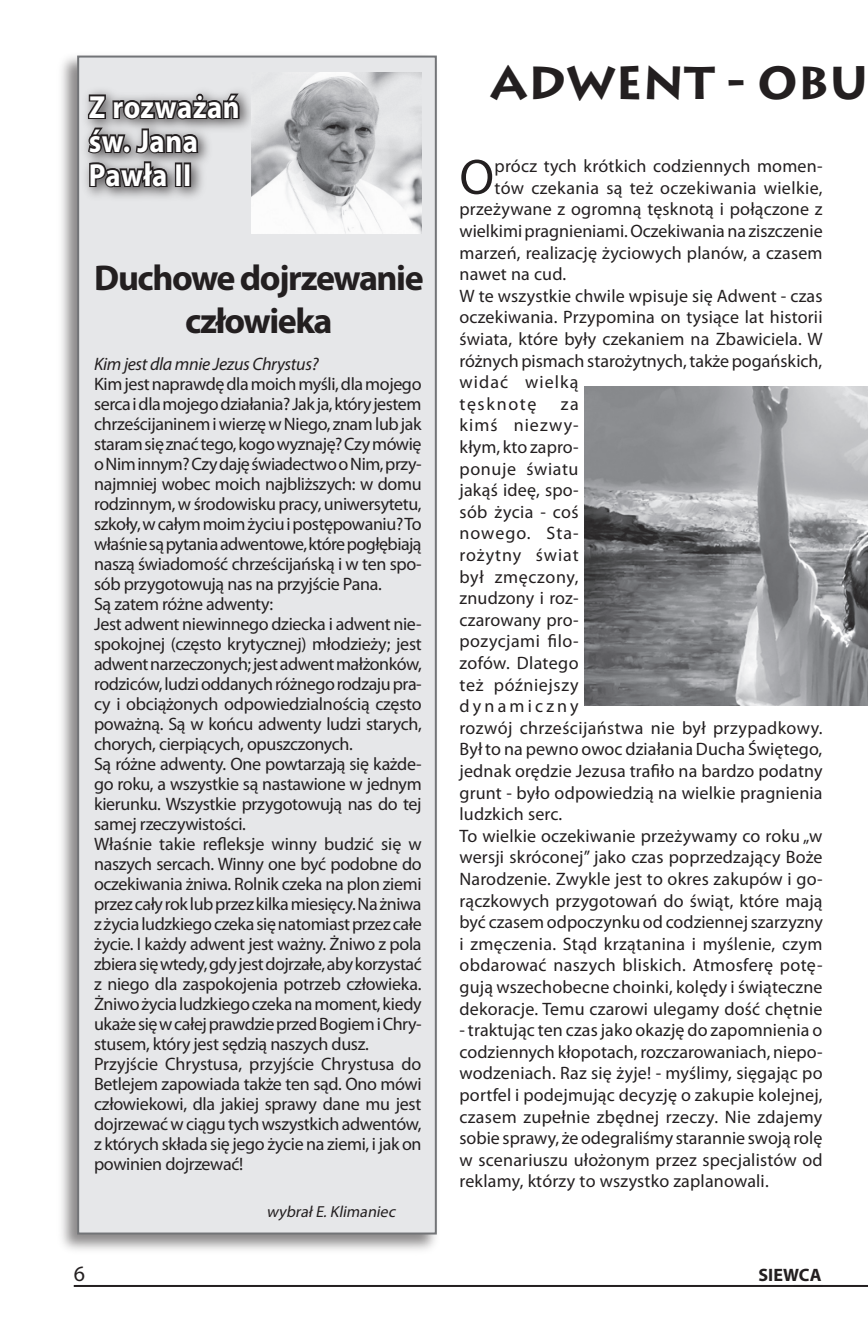
<style>
.page{position:relative;width:868px;height:1338px;background:#fff}
.page>*{position:absolute;margin:0;border:0;box-sizing:border-box;transform-origin:0 0}
.t1{font:50px "Myriad Pro";color:#231f20}
.t2{font:700 46px "Lithos Pro";color:#231f20}
.t3{font:700 36px/43.2px "Myriad Pro";letter-spacing:-.04em;color:#231f20;text-align:center}
.t4{font:700 32px/34px "Myriad Pro";letter-spacing:.02em;color:#fff;scale:.9 1}
.t5{font:18px/20px "Myriad Pro";letter-spacing:-.01em;color:#231f20}
.t6{font:18px/21.6px "Myriad Pro";letter-spacing:.01em;color:#231f20}
.t7{font:18px "Myriad Pro";letter-spacing:.02em;color:#231f20}
.t8{font:18px "Myriad Pro";letter-spacing:.015em;color:#231f20}
.t9{font:italic 18px "Myriad Pro";letter-spacing:-.02em;color:#231f20}
.t10{font:18px "Myriad Pro";letter-spacing:.06em;color:#231f20}
.t11{font:18px "Myriad Pro";letter-spacing:.09em;color:#231f20}
.t12{font:700 18px "Myriad Pro";color:#231f20}
.t13{font:italic 16px "Myriad Pro";color:#231f20}
</style>
<div class="page">
<hr style="left:74px;top:1285px;width:748px;height:2px;background:#231f20">
<hr style="left:793px;top:1285px;width:74px;height:2px;background:#231f20">
<div style="left:57px;top:51px;width:383px;height:1205px;background:#231f20;opacity:.53"></div>
<div style="left:78px;top:57px;width:358px;height:1176px;background:#e6e7e9"></div>
<div style="left:77px;top:56px;width:360px;height:1178px;border:2px solid #727477"></div>
<div style="left:79px;top:85px;width:177px;height:118px;background:#231f20;opacity:.75"></div>
<svg style="left:86px;top:85px;width:155px;height:118px"></svg>
<div style="left:175px;top:162px;width:7px;height:25px;border:3px solid #231f20"></div>
<div style="left:184px;top:162px;width:7px;height:25px;border:3px solid #231f20"></div>
<img style="left:251px;top:72px;width:170px;height:161px">
<img style="left:584px;top:387px;width:283px;height:319px">
<h3 class="t4" style="left:89px;top:89px;width:169px">Z rozważań św. Jana<br>Pawła II</h3>
<h3 class="t3" style="left:94px;top:255px;width:331px">Duchowe dojrzewanie człowieka</h3>
<p class="t9" style="left:94px;top:353px;width:226px">Kim jest dla mnie Jezus Chrystus?</p>
<p class="t5" style="left:94px;top:374px;width:329px">Kim jest naprawdę dla moich myśli, dla mojego serca i dla mojego działania? Jak ja, który jestem chrześcijaninem i wierzę w Niego, znam lub jak staram się znać tego, kogo wyznaję? Czy mówię o Nim innym? Czy daję świadectwo o Nim, przy&shy;najmniej wobec moich najbliższych: w domu rodzinnym, w środowisku pracy, uniwersytetu, szkoły, w całym moim życiu i postępowaniu? To właśnie są pytania adwentowe, które pogłębiają naszą świadomość chrześcijańską i w ten spo&shy;sób przygotowują nas na przyjście Pana.<br>Są zatem różne adwenty:<br>Jest adwent niewinnego dziecka i adwent nie&shy;spokojnej (często krytycznej) młodzieży; jest adwent narzeczonych; jest adwent małżonków, rodziców, ludzi oddanych różnego rodzaju pra&shy;cy i obciążonych odpowiedzialnością często poważną. Są w końcu adwenty ludzi starych, chorych, cierpiących, opuszczonych.<br>Są różne adwenty. One powtarzają się każde&shy;go roku, a wszystkie są nastawione w jednym kierunku. Wszystkie przygotowują nas do tej samej rzeczywistości.<br>Właśnie takie refleksje winny budzić się w naszych sercach. Winny one być podobne do oczekiwania żniwa. Rolnik czeka na plon ziemi przez cały rok lub przez kilka miesięcy. Na żniwa z życia ludzkiego czeka się natomiast przez całe życie. I każdy adwent jest ważny. Żniwo z pola zbiera się wtedy, gdy jest dojrzałe, aby korzystać z niego dla zaspokojenia potrzeb człowieka.<br>Żniwo życia ludzkiego czeka na moment, kiedy ukaże się w całej prawdzie przed Bogiem i Chry&shy;stusem, który jest sędzią naszych dusz.<br>Przyjście Chrystusa, przyjście Chrystusa do Betlejem zapowiada także ten sąd. Ono mówi człowiekowi, dla jakiej sprawy dane mu jest dojrzewać w ciągu tych wszystkich adwentów, z których składa się jego życie na ziemi, i jak on powinien dojrzewać!</p>
<p class="t13" style="left:266px;top:1201px;width:133px">wybrałE.Klimaniec</p>
<h2 class="t2" style="left:490px;top:55px;width:380px">ADWENT - OBU</h2>
<h1 class="t1" style="left:459px;top:146px;width:36px">O</h1>
<p class="t8" style="left:494px;top:155px;width:329px">prócz tych krótkich codziennych momen-</p>
<p class="t7" style="left:494px;top:177px;width:329px">tów czekania są też oczekiwania wielkie,</p>
<p class="t6" style="left:459px;top:198px;width:364px">przeżywane z ogromną tęsknotą i połączone z</p>
<p class="t5" style="left:459px;top:221px;width:364px">wielkimi pragnieniami. Oczekiwania na ziszczenie</p>
<p class="t6" style="left:459px;top:242px;width:364px">marzeń, realizację życiowych planów, a czasem</p>
<p class="t6" style="left:459px;top:263px;width:108px">nawet na cud.</p>
<p class="t6" style="left:459px;top:285px;width:364px">W te wszystkie chwile wpisuje się Adwent - czas</p>
<p class="t6" style="left:459px;top:306px;width:364px">oczekiwania. Przypomina on tysiące lat historii</p>
<p class="t6" style="left:459px;top:328px;width:364px">świata, które były czekaniem na Zbawiciela. W</p>
<p class="t5" style="left:459px;top:350px;width:364px">różnych pismach starożytnych, także pogańskich,</p>
<p class="t10" style="left:459px;top:371px;width:121px">widać wielką</p>
<p class="t11" style="left:459px;top:393px;width:78px">tęsknotę</p>
<p class="t6" style="left:459px;top:393px;width:365px;text-indent:101px">za<br>kimś niezwy-<br>kłym, kto zapro-<br>ponuje światu<br>jakąś ideę, spo-<br>sób życia - coś<br>nowego. Sta-<br>rożytny świat<br>był zmęczony,<br>znudzony i roz-<br>czarowany pro-<br>pozycjami filo-<br>zofów. Dlatego<br>też późniejszy<br>dynamiczny<br>rozwój chrześcijaństwa nie był przypadkowy.<br>Był to na pewno owoc działania Ducha Świętego, jednak orędzie Jezusa trafiło na bardzo podatny grunt - było odpowiedzią na wielkie pragnienia ludzkich serc.<br>To wielkie oczekiwanie przeżywamy co roku „w wersji skróconej” jako czas poprzedzający Boże<br>Narodzenie. Zwykle jest to okres zakupów i go&shy;rączkowych przygotowań do świąt, które mają być czasem odpoczynku od codziennej szarzyzny i zmęczenia. Stąd krzątanina i myślenie, czym obdarować naszych bliskich. Atmosferę potę&shy;gują wszechobecne choinki, kolędy i świąteczne dekoracje. Temu czarowi ulegamy dość chętnie</p>
<p class="t5" style="left:459px;top:1019px;width:364px;line-height:21.6px;text-align:justify">- traktując ten czas jako okazję do zapomnienia o codziennych kłopotach, rozczarowaniach, niepo&shy;wodzeniach. Raz się żyje! - myślimy, sięgając po portfel i podejmując decyzję o zakupie kolejnej, czasem zupełnie zbędnej rzeczy. Nie zdajemy sobie sprawy, że odegraliśmy starannie swoją rolę w scenariuszu ułożonym przez specjalistów od reklamy, którzy to wszystko zaplanowali.</p>
<p class="t12" style="left:758px;top:1263px;width:65px">SIEWCA</p>
</div>
